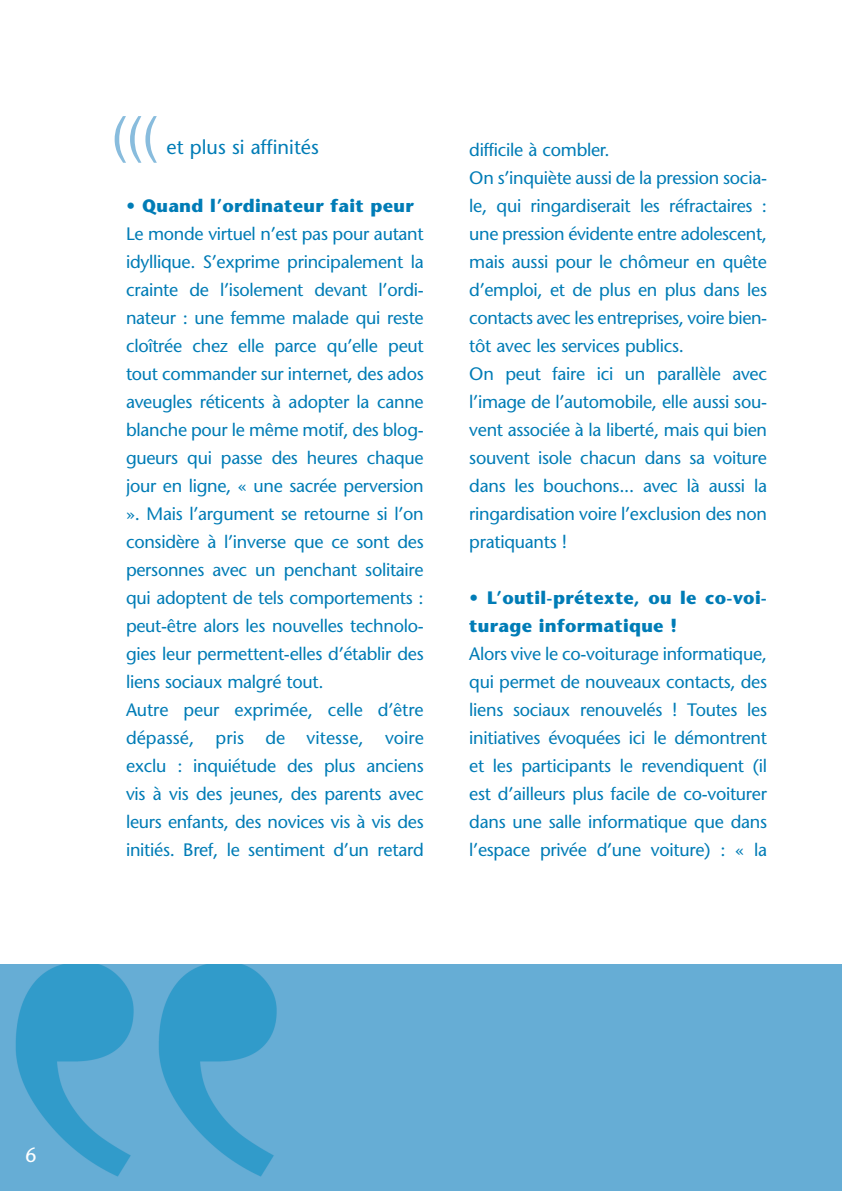
<style>
.page{position:relative;width:842px;height:1191px;background:#fff}
.page>*{position:absolute;margin:0;border:0;box-sizing:border-box;transform-origin:0 0}
.t1{font:50px "Helvetica";color:#88bcdd}
.t2{font:20.6px "Stone Sans";color:#fff}
.t3{font:20px "Stone Sans";color:#007cb6}
.t4{font:18px/28px "Stone Sans";letter-spacing:-.015em;color:#007cb6}
.t5{font:700 18px/28px "Stone Sans";letter-spacing:.015em;color:#007cb6}
</style>
<div class="page">
<img style="left:0;top:964px;width:842px;height:227px">
<h1 class="t1" style="left:111px;top:101px;width:49px">(((</h1>
<p class="t3" style="left:167px;top:135px;width:154px">et plus si affinités</p>
<p class="t5" style="left:126px;top:191px;width:289px">• Quand l’ordinateur fait peur</p>
<p class="t4" style="left:126px;top:220px;width:299px">Le monde virtuel n’est pas pour autant idyllique. S’exprime principalement la crainte de l’isolement devant l’ordi&shy;nateur : une femme malade qui reste cloîtrée chez elle parce qu’elle peut tout commander sur internet, des ados aveugles réticents à adopter la canne blanche pour le même motif, des blog&shy;gueurs qui passe des heures chaque jour en ligne, « une sacrée perversion ». Mais l’argument se retourne si l’on considère à l’inverse que ce sont des personnes avec un penchant solitaire qui adoptent de tels comportements : peut-être alors les nouvelles technolo&shy;gies leur permettent-elles d’établir des liens sociaux malgré tout.<br>Autre peur exprimée, celle d’être dépassé, pris de vitesse, voire exclu : inquiétude des plus anciens vis à vis des jeunes, des parents avec leurs enfants, des novices vis à vis des initiés. Bref, le sentiment d’un retard</p>
<p class="t4" style="left:469px;top:136px;width:299px">difficile à combler.<br>On s’inquiète aussi de la pression socia&shy;le, qui ringardiserait les réfractaires : une pression évidente entre adolescent, mais aussi pour le chômeur en quête d’emploi, et de plus en plus dans les contacts avec les entreprises, voire bien&shy;tôt avec les services publics.<br>On peut faire ici un parallèle avec l’image de l’automobile, elle aussi sou&shy;vent associée à la liberté, mais qui bien souvent isole chacun dans sa voiture dans les bouchons... avec là aussi la ringardisation voire l’exclusion des non pratiquants !</p>
<p class="t5" style="left:469px;top:583px;width:299px">• L’outil-prétexte, ou le co-voi&shy;turage informatique !</p>
<p class="t4" style="left:469px;top:640px;width:299px;text-align:justify">Alors vive le co-voiturage informatique, qui permet de nouveaux contacts, des liens sociaux renouvelés ! Toutes les initiatives évoquées ici le démontrent et les participants le revendiquent (il est d’ailleurs plus facile de co-voiturer dans une salle informatique que dans l’espace privée d’une voiture) : « la</p>
<p class="t2" style="left:25px;top:1142px;width:13px">6</p>
</div>
